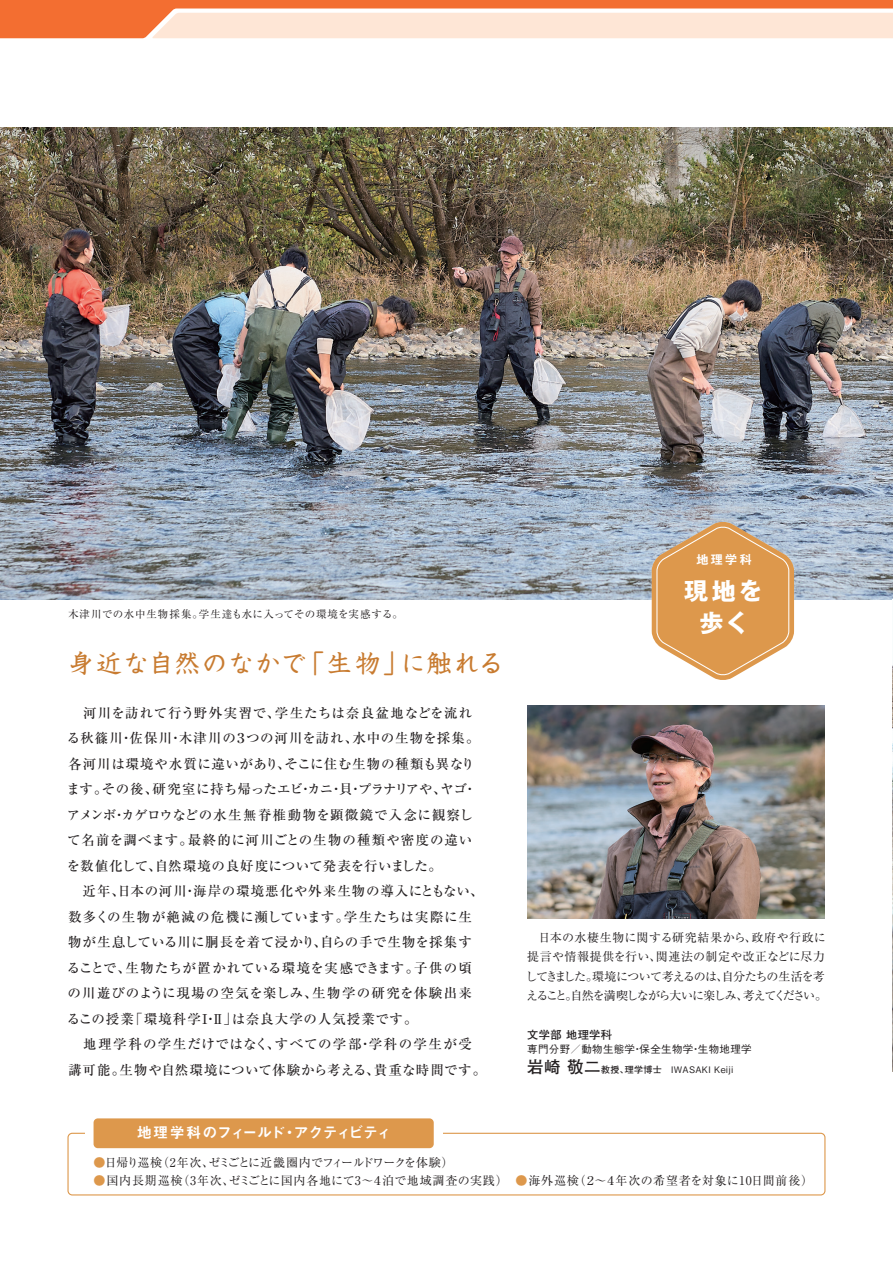
<style>
.page{position:relative;width:893px;height:1263px;background:#fff}
.page>*{position:absolute;margin:0;border:0;box-sizing:border-box;transform-origin:0 0}
.t1{font:500 25.5px "Kyoka ICA Pro";letter-spacing:.035em;color:#c87b30}
.t2{font:700 24px/32px "Gothic MB101 Pro";color:#fff;text-align:center}
.t3{font:15px "Midashi Go Pro MB31";letter-spacing:-.02em;color:#fff}
.t4{font:500 13.5px/25.5px "Ryumin Pro";letter-spacing:.05em;color:#231f20}
.t5{font:12px/19.5px "Ryumin Pro";letter-spacing:-.04em;color:#231f20}
.t6{font:12px "Ryumin Pro";letter-spacing:.07em;color:#231f20}
.t7{font:12px "Ryumin Pro";letter-spacing:-.07em;color:#231f20}
.t8{font:700 12px "Gothic MB101 Pro De";color:#fff}
.t9{font:700 11.25px "Futo Go B101 Pro";letter-spacing:.03em;color:#231f20}
.t10{font:10.5px "Ryumin Pro";letter-spacing:.065em;color:#231f20}
.t11{font:500 10.5px "Gothic BBB Pro";letter-spacing:.03em;color:#231f20}
.t12{font:500 9px "Gothic BBB Pro";letter-spacing:.03em;color:#231f20}
.s1{font-family:"Futo Go B101 Pro";font-weight:700;font-size:16.5px}
.s2{font-family:"Futo Go B101 Pro";font-weight:700}
.s3{color:#dd984c}
</style>
<div class="page">
<img style="left:0;top:128px;width:893px;height:472px">
<img style="left:527px;top:706px;width:298px;height:212px">
<svg style="left:646px;top:512px;width:154px;height:168px;background:#d8ae7f"></svg>
<img style="left:892px;top:665px;width:1px;height:406px">
<div style="left:67px;top:1133px;width:758px;height:62px;border:1px solid #dd984c;border-radius:4px"></div>
<div style="left:85px;top:1118px;width:357px;height:30px;background:#fff"></div>
<div style="left:94px;top:1118px;width:340px;height:30px;background:#dd984c;border-radius:4px"></div>
<svg style="left:0;top:0;width:893px;height:38px;background:#fabc9e"></svg>
<p class="t10" style="left:68px;top:606px;width:336px">木津川での水中生物採集。学生達も水に入ってその環境を実感する。</p>
<h1 class="t1" style="left:68px;top:643px;width:437px">身近な自然のなかで「生物」に触れる</h1>
<p class="t4" style="left:66px;top:699px;width:421px">　河川を訪れて行う野外実習で、学生たちは奈良盆地などを流れる秋篠川・佐保川・木津川の３つの河川を訪れ、水中の生物を採集。各河川は環境や水質に違いがあり、そこに住む生物の種類も異なります。その後、研究室に持ち帰ったエビ・カニ・貝・プラナリアや、ヤゴ・アメンボ・カゲロウなどの水生無脊椎動物を顕微鏡で入念に観察して名前を調べます。最終的に河川ごとの生物の種類や密度の違いを数値化して、自然環境の良好度について発表を行いました。<br>　近年、日本の河川・海岸の環境悪化や外来生物の導入にともない、数多くの生物が絶滅の危機に瀕しています。学生たちは実際に生物が生息している川に胴長を着て浸かり、自らの手で生物を採集することで、生物たちが置かれている環境を実感できます。子供の頃の川遊びのように現場の空気を楽しみ、生物学の研究を体験出来るこの授業「環境科学Ⅰ・Ⅱ」は奈良大学の人気授業です。<br>　地理学科の学生だけではなく、すべての学部・学科の学生が受講可能。生物や自然環境について体験から考える、貴重な時間です。</p>
<p class="t8" style="left:696px;top:550px;width:57px">地理学科</p>
<h2 class="t2" style="left:684px;top:572px;width:80px">現地を歩く</h2>
<p class="t5" style="left:525px;top:927px;width:303px">　日本の水棲生物に関する研究結果から、政府や行政に提言や情報提供を行い、関連法の制定や改正などに尽力してきました。環境について考えるのは、自分たちの生活を考えること。自然を満喫しながら大いに楽しみ、考えてください。</p>
<p class="t9" style="left:527px;top:1025px;width:86px">文学部 地理学科</p>
<p class="t12" style="left:527px;top:1062px;width:208px"><span class="s1">岩崎 敬二</span><span class="s2">教授、理学博士　</span>IWASAKI Keiji</p>
<p class="t11" style="left:527px;top:1040px;width:226px">専門分野／動物生態学・保全生物学・生物地理学</p>
<p class="t3" style="left:137px;top:1121px;width:257px">地理学科のフィールド・アクティビティ</p>
<p class="t7" style="left:94px;top:1152px;width:362px"><span class="s3">●</span>日帰り巡検（2年次、ゼミごとに近畿圏内でフィールドワークを体験）</p>
<p class="t6" style="left:94px;top:1170px;width:721px"><span class="s3">●</span>国内長期巡検（3年次、ゼミごとに国内各地にて3～４泊で地域調査の実践）　<span class="s3">●</span>海外巡検（２～４年次の希望者を対象に10日間前後）</p>
</div>
